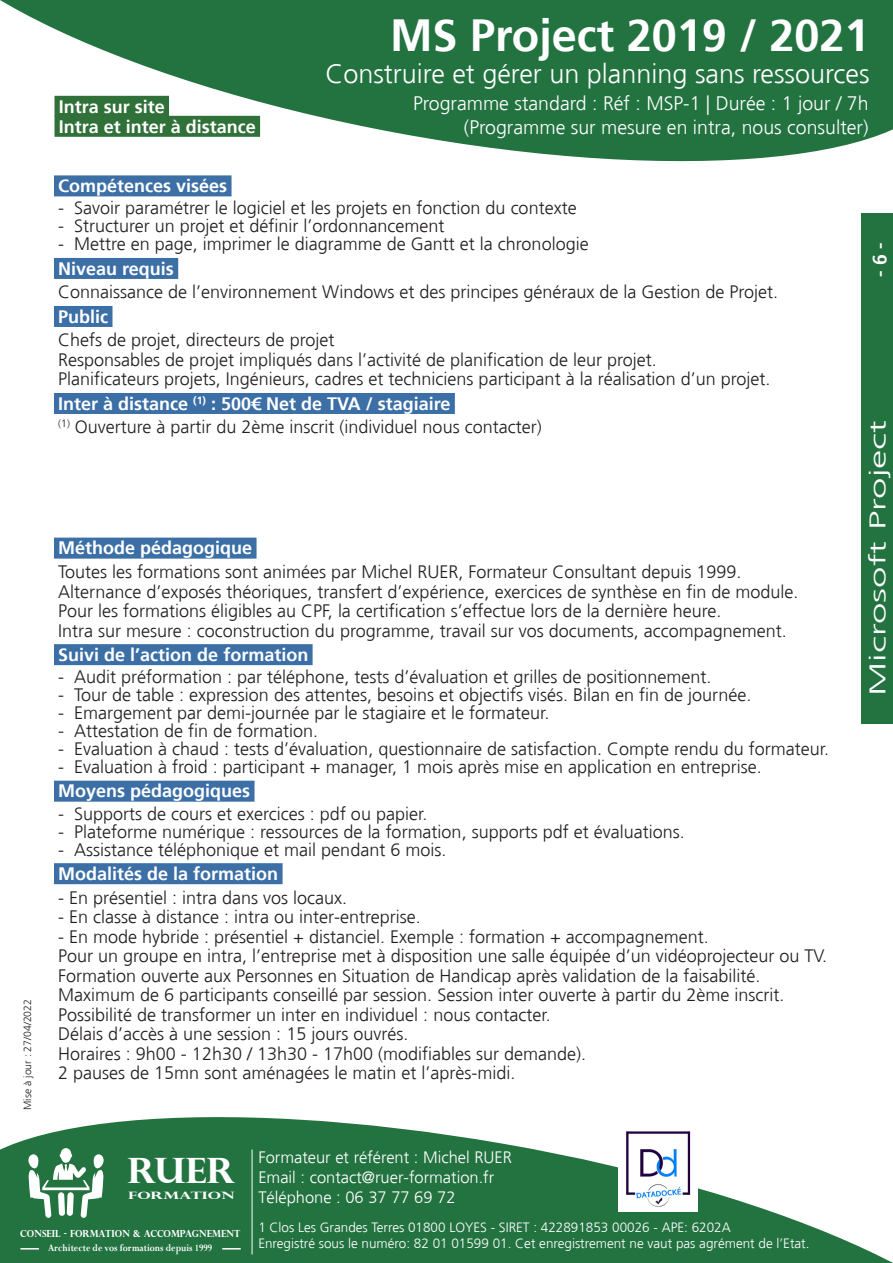
<style>
.page{position:relative;width:893px;height:1263px;background:#fff}
.page>*{position:absolute;margin:0;border:0;box-sizing:border-box;transform-origin:0 0}
.t1{font:700 45px "Frutiger";color:#fff}
.t2{font:700 34.95px "Perpetua Titling";color:#fff;scale:1.04 1}
.t3{font:300 27px "Frutiger";color:#fff}
.t4{font:300 22.5px "Frutiger";color:#fff;scale:1.71 1}
.t5{font:300 19.5px "Frutiger";color:#fff}
.t6{font:700 19.5px "Frutiger";color:#fff}
.Texte{font:300 18px/19.5px "Frutiger";color:#231f20}
.Filet_bleu{font:700 18px/20px "Frutiger";color:#fff}
.t7{font:300 16.5px/19.8px "Frutiger";color:#fff}
.t8{font:300 13.5px/16.2px "Frutiger";color:#fff}
.t9{font:700 10.95px "Perpetua";color:#fff;scale:.87 1}
.t10{font:300 10.5px "Frutiger";color:#231f20}
.t11{font:700 10.2px "Perpetua Titling";color:#fff;scale:1.58 1}
.t12{font:700 9.75px "Perpetua Titling";color:#fff;scale:.93 1}
</style>
<div class="page">
<div style="left:54px;top:538px;width:203px;height:21px;background:#3b6fa6"></div>
<div style="left:54px;top:644px;width:259px;height:21px;background:#3b6fa6"></div>
<div style="left:54px;top:781px;width:201px;height:21px;background:#3b6fa6"></div>
<div style="left:54px;top:863px;width:229px;height:21px;background:#3b6fa6"></div>
<svg style="left:0;top:1117px;width:893px;height:146px;fill:#237341"></svg>
<svg style="left:0;top:0;width:893px;height:162px;fill:#237341"></svg>
<svg style="left:20px;top:1248px;width:19px;height:1px"></svg>
<svg style="left:222px;top:1248px;width:19px;height:1px"></svg>
<svg style="left:27px;top:1148px;width:78px;height:70px"></svg>
<hr style="left:252px;top:1149px;width:1px;height:105px;background:#fff">
<div style="left:862px;top:214px;width:31px;height:510px;background:#237341"></div>
<img style="left:619px;top:1126px;width:79px;height:86px">
<div style="left:55px;top:96px;width:114px;height:21px;background:#307139"></div>
<div style="left:55px;top:116px;width:205px;height:21px;background:#307139"></div>
<div style="left:54px;top:175px;width:178px;height:21px;background:#3b6fa6"></div>
<div style="left:54px;top:258px;width:124px;height:21px;background:#3b6fa6"></div>
<div style="left:54px;top:306px;width:59px;height:21px;background:#3b6fa6"></div>
<div style="left:54px;top:393px;width:401px;height:21px;background:#3b6fa6"></div>
<p class="t10" style="left:22px;top:1110px;width:112px;rotate:-90deg">Mise à jour : 27/04/2022</p>
<p class="Filet_bleu" style="left:59px;top:96px;width:199px">Intra sur site<br>Intra et inter à distance</p>
<p class="t1" style="left:390px;top:9px;width:481px">MS Project 2019 / 2021</p>
<p class="t3" style="left:325px;top:59px;width:546px">Construire et gérer un planning sans ressources</p>
<p class="t5" style="left:413px;top:93px;width:457px">Programme standard : Réf : MSP-1 | Durée : 1 jour / 7h</p>
<p class="t5" style="left:464px;top:116px;width:406px">(Programme sur mesure en intra, nous consulter)</p>
<p class="Filet_bleu" style="left:58px;top:176px;width:171px">Compétences visées</p>
<p class="Texte" style="left:58px;top:199px;width:520px">- Savoir paramétrer le logiciel et les projets en fonction du contexte</p>
<p class="Texte" style="left:58px;top:217px;width:388px">- Structurer un projet et définir l’ordonnancement</p>
<p class="Texte" style="left:58px;top:235px;width:532px">- Mettre en page, imprimer le diagramme de Gantt et la chronologie</p>
<p class="Filet_bleu" style="left:58px;top:259px;width:117px">Niveau requis</p>
<p class="Texte" style="left:58px;top:283px;width:721px">Connaissance de l’environnement Windows et des principes généraux de la Gestion de Projet.</p>
<p class="Filet_bleu" style="left:58px;top:307px;width:52px">Public</p>
<p class="Texte" style="left:58px;top:331px;width:278px">Chefs de projet, directeurs de projet</p>
<p class="Texte" style="left:58px;top:350px;width:600px">Responsables de projet impliqués dans l’activité de planification de leur projet.</p>
<p class="Texte" style="left:58px;top:370px;width:714px">Planificateurs projets, Ingénieurs, cadres et techniciens participant à la réalisation d’un projet.</p>
<p class="Filet_bleu" style="left:58px;top:394px;width:394px">Inter à distance <sup>(1)</sup> : 500€ Net de TVA / stagiaire</p>
<p class="Texte" style="left:58px;top:418px;width:485px"><sup>(1)</sup> Ouverture à partir du 2ème inscrit (individuel nous contacter)</p>
<p class="Filet_bleu" style="left:58px;top:538px;width:196px">Méthode pédagogique</p>
<p class="Texte" style="left:58px;top:562px;width:742px">Toutes les formations sont animées par Michel RUER, Formateur Consultant depuis 1999.<br>Alternance d’exposés théoriques, transfert d’expérience, exercices de synthèse en fin de module.<br>Pour les formations éligibles au CPF, la certification s’effectue lors de la dernière heure.<br>Intra sur mesure : coconstruction du programme, travail sur vos documents, accompagnement.</p>
<p class="Filet_bleu" style="left:58px;top:645px;width:252px">Suivi de l’action de formation</p>
<p class="Texte" style="left:58px;top:667px;width:655px">- Audit préformation : par téléphone, tests d’évaluation et grilles de positionnement.</p>
<p class="Texte" style="left:58px;top:685px;width:695px">- Tour de table : expression des attentes, besoins et objectifs visés. Bilan en fin de journée.</p>
<p class="Texte" style="left:58px;top:703px;width:493px">- Emargement par demi-journée par le stagiaire et le formateur.</p>
<p class="Texte" style="left:58px;top:721px;width:262px">- Attestation de fin de formation.</p>
<p class="Texte" style="left:58px;top:739px;width:772px">- Evaluation à chaud : tests d’évaluation, questionnaire de satisfaction. Compte rendu du formateur.</p>
<p class="Texte" style="left:58px;top:757px;width:705px">- Evaluation à froid : participant + manager, 1 mois après mise en application en entreprise.</p>
<p class="Filet_bleu" style="left:58px;top:781px;width:194px">Moyens pédagogiques</p>
<p class="Texte" style="left:58px;top:804px;width:371px">- Supports de cours et exercices : pdf ou papier.</p>
<p class="Texte" style="left:58px;top:822px;width:628px">- Plateforme numérique : ressources de la formation, supports pdf et évaluations.</p>
<p class="Texte" style="left:58px;top:840px;width:390px">- Assistance téléphonique et mail pendant 6 mois.</p>
<p class="Filet_bleu" style="left:58px;top:864px;width:222px">Modalités de la formation</p>
<p class="Texte" style="left:58px;top:888px;width:291px">- En présentiel : intra dans vos locaux.</p>
<p class="Texte" style="left:58px;top:907px;width:364px">- En classe à distance : intra ou inter-entreprise.</p>
<p class="Texte" style="left:58px;top:927px;width:770px">- En mode hybride : présentiel + distanciel. Exemple : formation + accompagnement.<br>Pour un groupe en intra, l’entreprise met à disposition une salle équipée d’un vidéoprojecteur ou TV.<br>Formation ouverte aux Personnes en Situation de Handicap après validation de la faisabilité.<br>Maximum de 6 participants conseillé par session. Session inter ouverte à partir du 2ème inscrit.<br>Possibilité de transformer un inter en individuel : nous contacter.<br>Délais d’accès à une session : 15 jours ouvrés.<br>Horaires : 9h00 - 12h30 / 13h30 - 17h00 (modifiables sur demande).<br>2 pauses de 15mn sont aménagées le matin et l’après-midi.</p>
<p class="t6" style="left:868px;top:277px;width:36px;rotate:-90deg">- 6 -</p>
<p class="t4" style="left:865px;top:696px;width:163px;rotate:-90deg">Microsoft Project</p>
<h2 class="t2" style="left:127px;top:1149px;width:105px">RUER</h2>
<p class="t11" style="left:128px;top:1189px;width:69px">FORMATION</p>
<p class="t12" style="left:20px;top:1227px;width:238px">CONSEIL - FORMATION &amp; ACCOMPAGNEMENT</p>
<p class="t9" style="left:48px;top:1241px;width:190px">Architecte de vos formations depuis 1999</p>
<p class="t7" style="left:258px;top:1148px;width:255px">Formateur et référent : Michel RUER<br>Email : contact@ruer-formation.fr<br>Téléphone : 06 37 77 69 72</p>
<p class="t8" style="left:258px;top:1219px;width:553px">1 Clos Les Grandes Terres 01800 LOYES - SIRET : 422891853 00026 - APE: 6202A<br>Enregistré sous le numéro: 82 01 01599 01. Cet enregistrement ne vaut pas agrément de l’Etat.</p>
</div>
